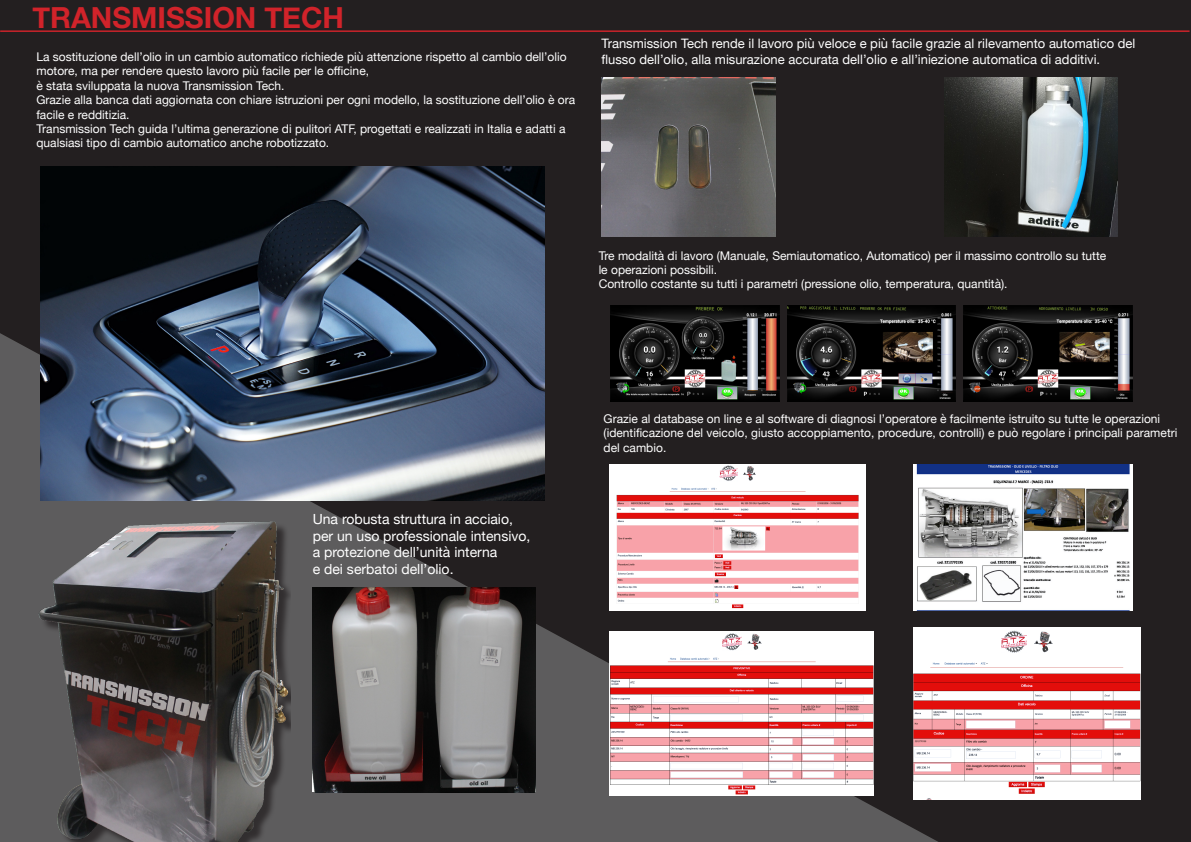
<style>
.page{position:relative;width:1191px;height:842px;background:#231f20}
.page>*{position:absolute;margin:0;border:0;box-sizing:border-box;transform-origin:0 0}
.t1{font:700 29px "Helvetica Neue";color:#d1232a}
.t2{font:14px "Helvetica Neue";color:#fff}
.t3{font:13px/15.6px "Helvetica Neue";color:#fff}
.t4{font:12px/14.4px "Helvetica Neue";color:#fff}
</style>
<div class="page">
<svg style="left:0;top:333px;width:938px;height:509px"></svg>
<hr style="left:0;top:30px;width:1189px;height:2px;background:#d1232a">
<img style="left:41px;top:166px;width:503px;height:334px">
<img style="left:944px;top:77px;width:173px;height:159px">
<img style="left:601px;top:77px;width:174px;height:159px">
<img style="left:609px;top:465px;width:257px;height:145px">
<img style="left:611px;top:306px;width:168px;height:95px">
<img style="left:787px;top:306px;width:169px;height:95px">
<img style="left:963px;top:306px;width:169px;height:95px">
<img style="left:609px;top:632px;width:265px;height:163px">
<img style="left:913px;top:464px;width:219px;height:146px">
<img style="left:913px;top:628px;width:227px;height:171px">
<img style="left:313px;top:587px;width:223px;height:205px">
<img style="left:36px;top:510px;width:255px;height:332px">
<p class="t1" style="left:32px;top:-5px;width:313px">TRANSMISSION TECH</p>
<p class="t4" style="left:36px;top:50px;width:532px">La sostituzione dell’olio in un cambio automatico richiede più attenzione rispetto al cambio dell’olio motore, ma per rendere questo lavoro più facile per le officine,</p>
<p class="t4" style="left:36px;top:79px;width:250px">è stata sviluppata la nuova Transmission Tech.</p>
<p class="t4" style="left:36px;top:93px;width:540px">Grazie alla banca dati aggiornata con chiare istruzioni per ogni modello, la sostituzione dell’olio è ora facile e redditizia.</p>
<p class="t4" style="left:36px;top:122px;width:530px">Transmission Tech guida l’ultima generazione di pulitori ATF, progettati e realizzati in Italia e adatti a qualsiasi tipo di cambio automatico anche robotizzato.</p>
<p class="t3" style="left:601px;top:37px;width:535px">Transmission Tech rende il lavoro più veloce e più facile grazie al rilevamento automatico del flusso dell’olio, alla misurazione accurata dell’olio e all’iniezione automatica di additivi.</p>
<p class="t4" style="left:598px;top:249px;width:509px">Tre modalità di lavoro (Manuale, Semiautomatico, Automatico) per il massimo controllo su tutte</p>
<p class="t4" style="left:598px;top:263px;width:120px">le operazioni possibili.</p>
<p class="t4" style="left:598px;top:277px;width:410px">Controllo costante su tutti i parametri (pressione olio, temperatura, quantità).</p>
<p class="t2" style="left:313px;top:509px;width:202px">Una robusta struttura in acciaio,</p>
<p class="t2" style="left:313px;top:525px;width:219px">per un uso professionale intensivo,</p>
<p class="t2" style="left:313px;top:542px;width:186px">a protezione dell’unità interna</p>
<p class="t2" style="left:313px;top:559px;width:142px">e dei serbatoi dell’olio.</p>
<p class="t4" style="left:603px;top:412px;width:575px">Grazie al database on line e al software di diagnosi l’operatore è facilmente istruito su tutte le operazioni (identificazione del veicolo, giusto accoppiamento, procedure, controlli) e può regolare i principali parametri del cambio.</p>
</div>
